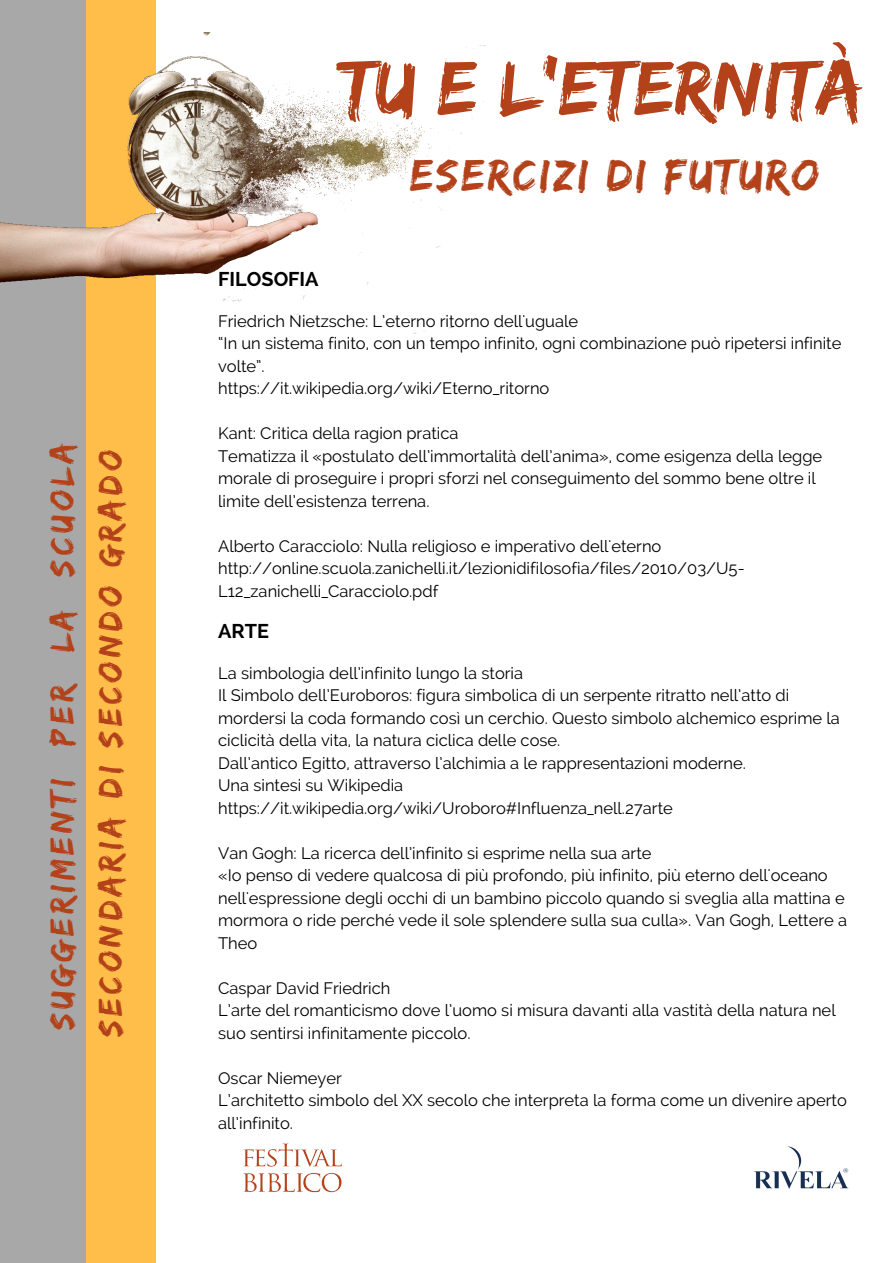
<style>
.page{position:relative;width:893px;height:1263px;background:#fff}
.page>*{position:absolute;margin:0;border:0;box-sizing:border-box;transform-origin:0 0}
.t1{font:79.35px "Edo SZ";color:#b3421a}
.t2{font:46.35px "Edo SZ";letter-spacing:.06em;color:#b3421a}
.t3{font:34.65px/48.3px "Edo SZ";letter-spacing:.13em;color:#b3421a}
.t4{font:700 19.8px "Raleway";color:#000}
.t5{font:16.5px/22.5px "Raleway";color:#000}
</style>
<div class="page">
<div style="left:80px;top:0;width:75px;height:1262px;background:#ffbd4a"></div>
<div style="left:0;top:0;width:85px;height:1262px;background:#a8a8a8"></div>
<img style="left:0;top:33px;width:486px;height:308px">
<img style="left:753px;top:1146px;width:96px;height:43px">
<img style="left:243px;top:1143px;width:99px;height:50px">
<h3 class="t3" style="left:37px;top:1037px;width:597px;rotate:-90deg">SUGGERIMENTI PER LA SCUOLA secondaria di SECONDO grado</h3>
<h1 class="t1" style="left:339px;top:42px;width:526px">TU E L'ETERNITÀ</h1>
<h2 class="t2" style="left:410px;top:148px;width:410px">ESERCIZI DI FUTURO</h2>
<p class="t4" style="left:218px;top:268px;width:102px">FILOSOFIA</p>
<p class="t5" style="left:218px;top:310px;width:624px">Friedrich Nietzsche: L’eterno ritorno dell'uguale<br>“In un sistema finito, con un tempo infinito, ogni combinazione può ripetersi infinite volte”.<br>https://it.wikipedia.org/wiki/Eterno_ritorno</p>
<p class="t5" style="left:218px;top:422px;width:605px">Kant: Critica della ragion pratica<br>Tematizza il «postulato dell’immortalità dell’anima», come esigenza della legge morale di proseguire i propri sforzi nel conseguimento del sommo bene oltre il limite dell’esistenza terrena.</p>
<p class="t5" style="left:218px;top:535px;width:528px">Alberto Caracciolo: Nulla religioso e imperativo dell'eterno http://online.scuola.zanichelli.it/lezionidifilosofia/files/2010/03/U5-<br>L12_zanichelli_Caracciolo.pdf</p>
<p class="t4" style="left:218px;top:620px;width:52px">ARTE</p>
<p class="t5" style="left:218px;top:662px;width:623px">La simbologia dell’infinito lungo la storia<br>Il Simbolo dell’Euroboros: figura simbolica di un serpente ritratto nell’atto di mordersi la coda formando così un cerchio. Questo simbolo alchemico esprime la ciclicità della vita, la natura ciclica delle cose.<br>Dall’antico Egitto, attraverso l’alchimia a le rappresentazioni moderne.<br>Una sintesi su Wikipedia https://it.wikipedia.org/wiki/Uroboro#Influenza_nell.27arte</p>
<p class="t5" style="left:218px;top:842px;width:630px">Van Gogh: La ricerca dell’infinito si esprime nella sua arte<br>«Io penso di vedere qualcosa di più profondo, più infinito, più eterno dell'oceano nell'espressione degli occhi di un bambino piccolo quando si sveglia alla mattina e mormora o ride perché vede il sole splendere sulla sua culla». Van Gogh, Lettere a Theo</p>
<p class="t5" style="left:218px;top:976px;width:619px">Caspar David Friedrich<br>L’arte del romanticismo dove l’uomo si misura davanti alla vastità della natura nel suo sentirsi infinitamente piccolo.</p>
<p class="t5" style="left:218px;top:1066px;width:630px">Oscar Niemeyer<br>L’architetto simbolo del XX secolo che interpreta la forma come un divenire aperto all’infinito.</p>
</div>
